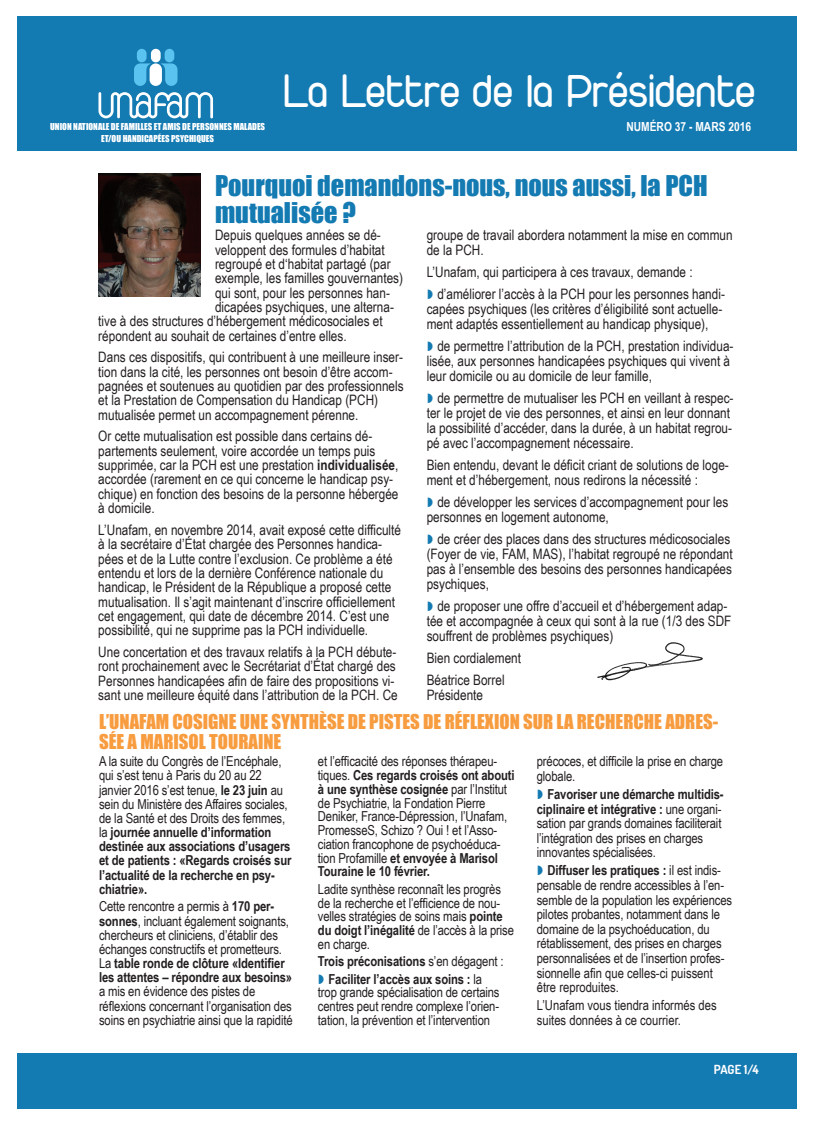
<style>
.page{position:relative;width:815px;height:1124px;background:#fff}
.page>*{position:absolute;margin:0;border:0;box-sizing:border-box;transform-origin:0 0}
.t1{font:48.75px "Duepuntozero";color:#fff}
.Corps_de_texte{font:26.25px/26.2px "Impact";color:#147ab2}
.t2{font:18.75px/20px "Impact";color:#f89c40}
.Corps_de_texte-2{font:14.38px/14.4px "Arial Narrow";color:#231f20}
.Corps_de_texte-3{font:13.75px/14.1px "Arial Narrow";letter-spacing:-.01em;color:#231f20}
.Corps_de_texte-4{font:700 13.75px "Arial Narrow";letter-spacing:-.01em;color:#231f20}
.t3{font:700 12.5px "Arial Narrow";color:#fff}
.t4{font:700 12.5px "Dosis";color:#fff}
.t5{font:8.75px/12.5px "Impact";color:#fff;text-align:center}
.s1{font-weight:700}
.s2{font-weight:400}
</style>
<div class="page">
<div style="left:18px;top:16px;width:779px;height:134px;background:#147ab2"></div>
<div style="left:18px;top:1052px;width:779px;height:56px;background:#147ab2"></div>
<svg style="left:98px;top:92px;width:115px;height:26px"></svg>
<svg style="left:134px;top:49px;width:44px;height:37px"></svg>
<img style="left:99px;top:174px;width:102px;height:123px">
<img style="left:597px;top:642px;width:106px;height:39px">
<p class="t1" style="left:283px;top:64px;width:474px">La Lettre de la Présidente</p>
<p class="t5" style="left:50px;top:120px;width:216px">UNION NATIONALE DE FAMILLES ET AMIS DE PERSONNES MALADES<br>ET/OU HANDICAPÉES PSYCHIQUES</p>
<p class="t3" style="left:626px;top:117px;width:126px">NUMÉRO 37 - MARS 2016</p>
<p class="Corps_de_texte" style="left:215px;top:172px;width:494px">Pourquoi demandons-nous, nous aussi, la PCH mutualisée ?</p>
<p class="Corps_de_texte-2" style="left:215px;top:227px;width:167px">Depuis quelques années se dé-</p>
<p class="Corps_de_texte-2" style="left:215px;top:242px;width:171px">veloppent des formules d’habitat</p>
<p class="Corps_de_texte-2" style="left:215px;top:256px;width:177px">regroupé et d‘habitat partagé (par</p>
<p class="Corps_de_texte-2" style="left:215px;top:270px;width:190px">exemple, les familles gouvernantes)</p>
<p class="Corps_de_texte-2" style="left:215px;top:285px;width:176px">qui sont, pour les personnes han-</p>
<p class="Corps_de_texte-2" style="left:215px;top:299px;width:180px">dicapées psychiques, une alterna-</p>
<p class="Corps_de_texte-2" style="left:98px;top:313px;width:286px">tive à des structures d’hébergement médicosociales et</p>
<p class="Corps_de_texte-2" style="left:98px;top:328px;width:250px">répondent au souhait de certaines d’entre elles.</p>
<p class="Corps_de_texte-2" style="left:98px;top:349px;width:307px">Dans ces dispositifs, qui contribuent à une meilleure inser&shy;tion dans la cité, les personnes ont besoin d’être accom&shy;pagnées et soutenues au quotidien par des professionnels et la Prestation de Compensation du Handicap (PCH) mutualisée permet un accompagnement pérenne.</p>
<p class="Corps_de_texte-2" style="left:98px;top:428px;width:302px">Or cette mutualisation est possible dans certains dé&shy;partements seulement, voire accordée un temps puis supprimée, car la PCH est une prestation <span class="s1">individualisée</span>, accordée (rarement en ce qui concerne le handicap psy&shy;chique) en fonction des besoins de la personne hébergée à domicile.</p>
<p class="Corps_de_texte-2" style="left:98px;top:522px;width:304px">L’Unafam, en novembre 2014, avait exposé cette difficulté à la secrétaire d’État chargée des Personnes handica&shy;pées et de la Lutte contre l’exclusion. Ce problème a été entendu et lors de la dernière Conférence nationale du handicap, le Président de la République a proposé cette mutualisation. Il s’agit maintenant d’inscrire officiellement cet engagement, qui date de décembre 2014. C’est une possibilité, qui ne supprime pas la PCH individuelle.</p>
<p class="Corps_de_texte-2" style="left:98px;top:644px;width:301px">Une concertation et des travaux relatifs à la PCH débute&shy;ront prochainement avec le Secrétariat d’État chargé des Personnes handicapées afin de faire des propositions vi&shy;sant une meilleure équité dans l’attribution de la PCH. Ce</p>
<p class="Corps_de_texte-2" style="left:427px;top:227px;width:307px;line-height:15px">groupe de travail abordera notamment la mise en commun de la PCH.</p>
<p class="Corps_de_texte-2" style="left:427px;top:264px;width:268px">L’Unafam, qui participera à ces travaux, demande :</p>
<p class="Corps_de_texte-2" style="left:427px;top:286px;width:300px;line-height:15px;text-indent:11px">d’améliorer l’accès à la PCH pour les personnes handi&shy;capées psychiques (les critères d’éligibilité sont actuelle&shy;ment adaptés essentiellement au handicap physique),</p>
<p class="Corps_de_texte-2" style="left:427px;top:338px;width:308px;line-height:15px;text-indent:11px">de permettre l’attribution de la PCH, prestation individua&shy;lisée, aux personnes handicapées psychiques qui vivent à leur domicile ou au domicile de leur famille,</p>
<p class="Corps_de_texte-2" style="left:427px;top:390px;width:308px;line-height:15px;text-indent:11px">de permettre de mutualiser les PCH en veillant à respec&shy;ter le projet de vie des personnes, et ainsi en leur donnant la possibilité d’accéder, dans la durée, à un habitat regrou&shy;pé avec l’accompagnement nécessaire.</p>
<p class="Corps_de_texte-2" style="left:427px;top:457px;width:304px;line-height:15px">Bien entendu, devant le déficit criant de solutions de loge&shy;ment et d’hébergement, nous redirons la nécessité :</p>
<p class="Corps_de_texte-2" style="left:427px;top:494px;width:303px;line-height:15px;text-indent:11px">de développer les services d’accompagnement pour les personnes en logement autonome,</p>
<p class="Corps_de_texte-2" style="left:427px;top:531px;width:307px;line-height:15px;text-indent:11px">de créer des places dans des structures médicosociales (Foyer de vie, FAM, MAS), l’habitat regroupé ne répondant pas à l’ensemble des besoins des personnes handicapées psychiques,</p>
<p class="Corps_de_texte-2" style="left:427px;top:598px;width:306px;line-height:15px;text-indent:11px">de proposer une offre d’accueil et d’hébergement adap&shy;tée et accompagnée à ceux qui sont à la rue (1/3 des SDF souffrent de problèmes psychiques)</p>
<p class="Corps_de_texte-2" style="left:427px;top:650px;width:96px">Bien cordialement</p>
<p class="Corps_de_texte-2" style="left:427px;top:672px;width:79px">Béatrice Borrel</p>
<p class="Corps_de_texte-2" style="left:427px;top:687px;width:58px">Présidente</p>
<p class="t2" style="left:99px;top:711px;width:621px">L’UNAFAM COSIGNE UNE SYNTHÈSE DE PISTES DE RÉFLEXION SUR LA RECHERCHE ADRES-<br>SÉE A MARISOL TOURAINE</p>
<p class="Corps_de_texte-3" style="left:99px;top:753px;width:194px">A la suite du Congrès de l’Encéphale, qui s’est tenu à Paris du 20 au 22 janvier 2016 s’est tenue, <span class="s1">le 23 juin</span> au sein du Ministère des Affaires sociales, de la Santé et des Droits des femmes, la <span class="s1">journée annuelle d’information destinée aux associations d’usagers et de patients : «Regards croisés sur l’actualité de la recherche en psy&shy;chiatrie».</span></p>
<p class="Corps_de_texte-3" style="left:99px;top:898px;width:195px">Cette rencontre a permis à <span class="s1">170 per&shy;sonnes</span>, incluant également soignants, chercheurs et cliniciens, d’établir des échanges constructifs et prometteurs.<br>La <span class="s1">table ronde de clôture «Identifier les attentes – répondre aux besoins» </span>a mis en évidence des pistes de réflexions concernant l’organisation des soins en psychiatrie ainsi que la rapidité</p>
<p class="Corps_de_texte-3" style="left:318px;top:753px;width:198px;line-height:13.8px">et l’efficacité des réponses thérapeu&shy;tiques. <span class="s1">Ces regards croisés ont abouti à une synthèse cosignée</span> par l’Institut de Psychiatrie, la Fondation Pierre Deniker, France-Dépression, l’Unafam, PromesseS, Schizo ? Oui ! et l’Asso&shy;ciation francophone de psychoéduca&shy;tion Profamille <span class="s1">et envoyée à Marisol Touraine le 10 février.</span></p>
<p class="Corps_de_texte-3" style="left:318px;top:881px;width:198px;line-height:13.8px">Ladite synthèse reconnaît les progrès de la recherche et l’efficience de nou&shy;velles stratégies de soins mais <span class="s1">pointe du doigt l’inégalité</span> de l’accès à la prise en charge.</p>
<p class="Corps_de_texte-4" style="left:318px;top:950px;width:187px">Trois préconisations <span class="s2">s’en dégagent :</span></p>
<p class="Corps_de_texte-3" style="left:318px;top:971px;width:183px;line-height:13.8px;text-indent:11px"><span class="s1">Faciliter l’accès aux soins :</span> la trop grande spécialisation de certains centres peut rendre complexe l’orien&shy;tation, la prévention et l’intervention</p>
<p class="Corps_de_texte-3" style="left:537px;top:753px;width:188px;line-height:14.6px">précoces, et difficile la prise en charge globale.</p>
<p class="Corps_de_texte-3" style="left:537px;top:786px;width:188px;line-height:14.6px;text-indent:11px"><span class="s1">Favoriser une démarche multidis&shy;ciplinaire et intégrative :</span> une organi&shy;sation par grands domaines faciliterait l’intégration des prises en charges innovantes spécialisées.</p>
<p class="Corps_de_texte-3" style="left:537px;top:862px;width:197px;line-height:14.6px;text-indent:11px"><span class="s1">Diffuser les pratiques :</span> il est indis&shy;pensable de rendre accessibles à l’en&shy;semble de la population les expériences pilotes probantes, notamment dans le domaine de la psychoéducation, du rétablissement, des prises en charges personnalisées et de l’insertion profes&shy;sionnelle afin que celles-ci puissent être reproduites.</p>
<p class="Corps_de_texte-3" style="left:537px;top:997px;width:181px;line-height:14.6px">L’Unafam vous tiendra informés des suites données à ce courrier.</p>
<p class="t4" style="left:714px;top:1060px;width:46px">PAGE 1/4</p>
</div>
